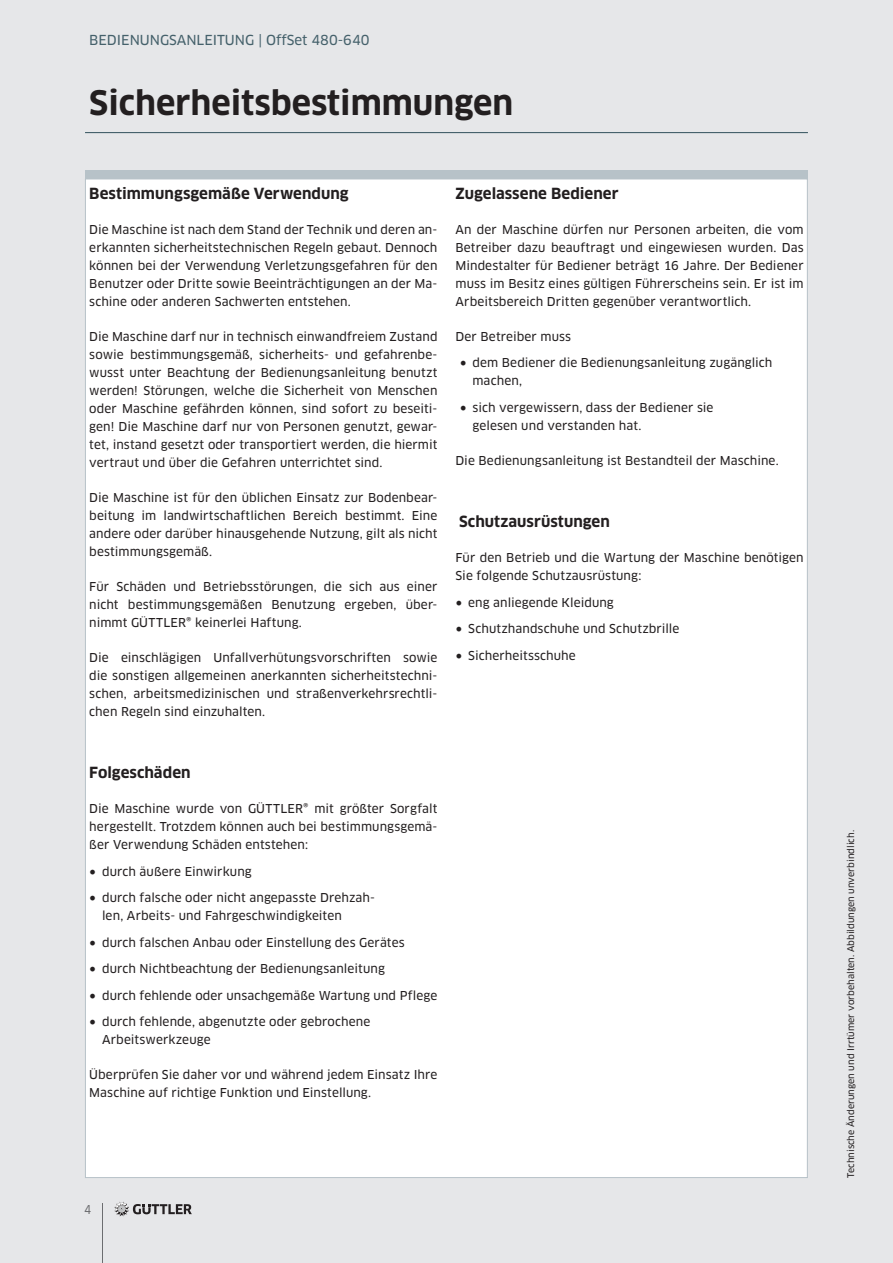
<style>
.page{position:relative;width:893px;height:1263px;background:#e6e7e9}
.page>*{position:absolute;margin:0;border:0;box-sizing:border-box;transform-origin:0 0}
.t1{font:700 33px "Clan Pro";color:#231f20}
.t2{font:700 15px "Clan Pro";letter-spacing:.005em;color:#231f20}
.t3{font:13.5px "Clan Pro News";color:#45616b}
.t4{font:12px/18px "Clan Pro News";letter-spacing:.01em;color:#231f20;text-align:justify}
.t5{font:12px "Clan Pro Narr News";color:#6c6d70}
.t6{font:9px "Clan Pro News";color:#231f20}
.s1{font-family:"Minion Pro";font-size:18px}
</style>
<div class="page">
<div style="left:85px;top:170px;width:723px;height:9px;background:#b7c2c8"></div>
<hr style="left:85px;top:132px;width:723px;height:1px;background:#45616b">
<div style="left:85px;top:179px;width:723px;height:999px;background:#fff;border:1px solid #b7c2c8"></div>
<hr style="left:102px;top:1203px;width:1px;height:60px;background:#6c6d70">
<svg style="left:114px;top:1202px;width:78px;height:14px"></svg>
<p class="t3" style="left:89px;top:32px;width:282px">BEDIENUNGSANLEITUNG | OffSet 480-640</p>
<h1 class="t1" style="left:89px;top:84px;width:425px">Sicherheitsbestimmungen</h1>
<p class="t2" style="left:89px;top:185px;width:261px">Bestimmungsgemäße Verwendung</p>
<p class="t4" style="left:89px;top:221px;width:350px">Die Maschine ist nach dem Stand der Technik und deren an&shy;erkannten sicherheitstechnischen Regeln gebaut. Dennoch können bei der Verwendung Verletzungsgefahren für den Benutzer oder Dritte sowie Beeinträchtigungen an der Ma&shy;schine oder anderen Sachwerten entstehen.</p>
<p class="t4" style="left:89px;top:328px;width:350px">Die Maschine darf nur in technisch einwandfreiem Zustand sowie bestimmungsgemäß, sicherheits- und gefahrenbe&shy;wusst unter Beachtung der Bedienungsanleitung benutzt werden! Störungen, welche die Sicherheit von Menschen oder Maschine gefährden können, sind sofort zu beseiti&shy;gen! Die Maschine darf nur von Personen genutzt, gewar&shy;tet, instand gesetzt oder transportiert werden, die hiermit vertraut und über die Gefahren unterrichtet sind.</p>
<p class="t4" style="left:89px;top:489px;width:350px">Die Maschine ist für den üblichen Einsatz zur Bodenbear&shy;beitung im landwirtschaftlichen Bereich bestimmt. Eine andere oder darüber hinausgehende Nutzung, gilt als nicht bestimmungsgemäß.</p>
<p class="t4" style="left:89px;top:578px;width:350px">Für Schäden und Betriebsstörungen, die sich aus einer nicht bestimmungsgemäßen Benutzung ergeben, über&shy;nimmt GÜTTLER® keinerlei Haftung.</p>
<p class="t4" style="left:89px;top:649px;width:350px">Die einschlägigen Unfallverhütungsvorschriften sowie die sonstigen allgemeinen anerkannten sicherheitstechni&shy;schen, arbeitsmedizinischen und straßenverkehrsrechtli&shy;chen Regeln sind einzuhalten.</p>
<p class="t2" style="left:455px;top:185px;width:165px">Zugelassene Bediener</p>
<p class="t4" style="left:455px;top:221px;width:350px">An der Maschine dürfen nur Personen arbeiten, die vom Betreiber dazu beauftragt und eingewiesen wurden. Das Mindestalter für Bediener beträgt 16 Jahre. Der Bediener muss im Besitz eines gültigen Führerscheins sein. Er ist im Arbeitsbereich Dritten gegenüber verantwortlich.</p>
<p class="t4" style="left:455px;top:328px;width:117px">Der Betreiber muss</p>
<p class="t4" style="left:472px;top:354px;width:301px;text-indent:-13px"><span class="s1">•</span> dem Bediener die Bedienungsanleitung zugänglich machen,</p>
<p class="t4" style="left:472px;top:399px;width:242px;text-indent:-13px"><span class="s1">•</span> sich vergewissern, dass der Bediener sie gelesen und verstanden hat.</p>
<p class="t4" style="left:455px;top:452px;width:325px">Die Bedienungsanleitung ist Bestandteil der Maschine.</p>
<p class="t2" style="left:459px;top:513px;width:152px">Schutzausrüstungen</p>
<p class="t4" style="left:455px;top:549px;width:350px">Für den Betrieb und die Wartung der Maschine benötigen<br>Sie folgende Schutzausrüstung:</p>
<p class="t4" style="left:455px;top:593px;width:160px"><span class="s1">•</span> eng anliegende Kleidung</p>
<p class="t4" style="left:455px;top:620px;width:225px"><span class="s1">•</span> Schutzhandschuhe und Schutzbrille</p>
<p class="t4" style="left:455px;top:646px;width:122px"><span class="s1">•</span> Sicherheitsschuhe</p>
<p class="t2" style="left:89px;top:764px;width:103px">Folgeschäden</p>
<p class="t4" style="left:89px;top:800px;width:350px">Die Maschine wurde von GÜTTLER® mit größter Sorgfalt hergestellt. Trotzdem können auch bei bestimmungsgemä&shy;ßer Verwendung Schäden entstehen:</p>
<p class="t4" style="left:89px;top:862px;width:164px"><span class="s1">•</span> durch äußere Einwirkung</p>
<p class="t4" style="left:102px;top:889px;width:275px;text-indent:-13px"><span class="s1">•</span> durch falsche oder nicht angepasste Drehzah&shy;len, Arbeits- und Fahrgeschwindigkeiten</p>
<p class="t4" style="left:89px;top:933px;width:317px"><span class="s1">•</span> durch falschen Anbau oder Einstellung des Gerätes</p>
<p class="t4" style="left:89px;top:960px;width:297px"><span class="s1">•</span> durch Nichtbeachtung der Bedienungsanleitung</p>
<p class="t4" style="left:89px;top:986px;width:350px"><span class="s1">•</span> durch fehlende oder unsachgemäße Wartung und Pflege</p>
<p class="t4" style="left:102px;top:1013px;width:270px;text-indent:-13px"><span class="s1">•</span> durch fehlende, abgenutzte oder gebrochene<br>Arbeitswerkzeuge</p>
<p class="t4" style="left:89px;top:1066px;width:350px">Überprüfen Sie daher vor und während jedem Einsatz Ihre<br>Maschine auf richtige Funktion und Einstellung.</p>
<p class="t5" style="left:84px;top:1202px;width:9px">4</p>
<p class="t6" style="left:845px;top:1178px;width:349px;rotate:-90deg">Technische Änderungen und Irrtümer vorbehalten. Abbildungen unverbindlich.</p>
</div>
